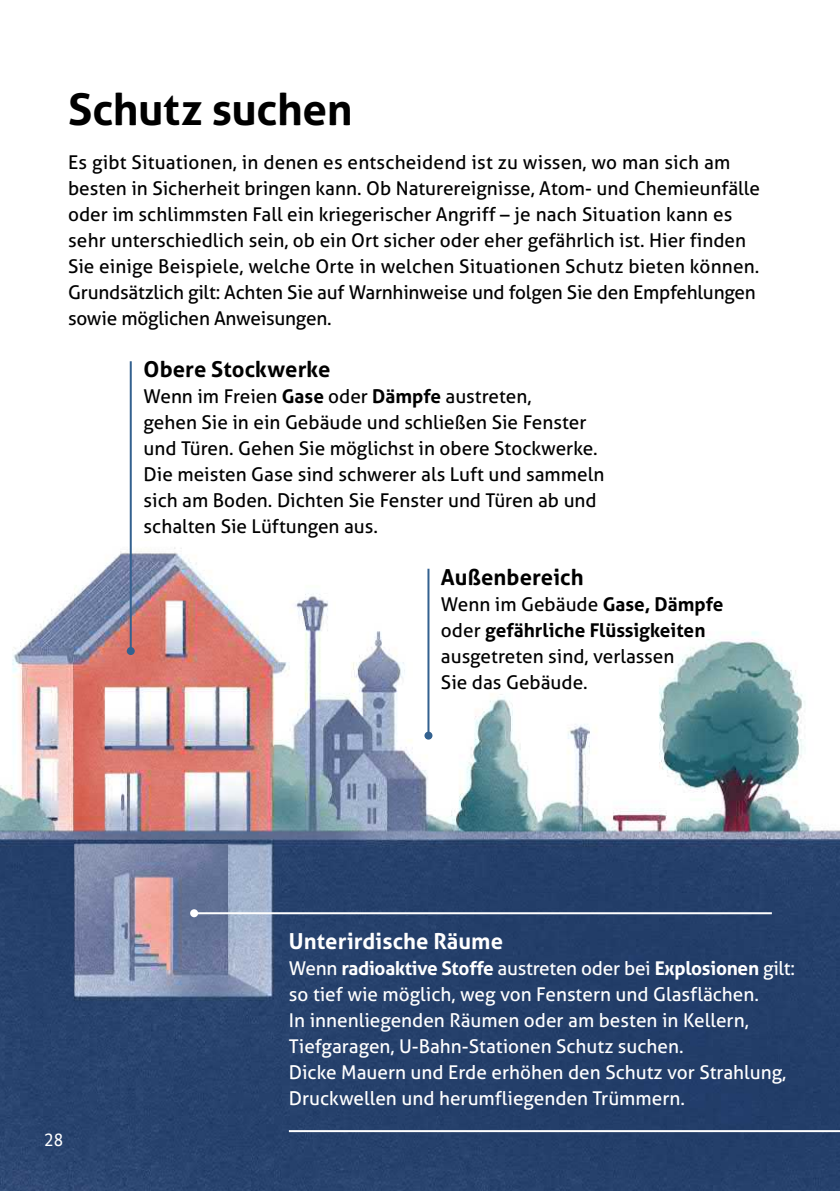
<style>
.page{position:relative;width:840px;height:1191px;background:#fff}
.page>*{position:absolute;margin:0;border:0;box-sizing:border-box;transform-origin:0 0}
.t1{font:700 44px "Aller";letter-spacing:-.01em;color:#000}
.t2{font:700 22px "Aller";letter-spacing:.005em;color:#000}
.t3{font:700 22px "Aller";letter-spacing:.005em;color:#fff}
.t4{font:19px/26px "Aller";color:#000}
.t5{font:19px/26px "Aller";color:#fff}
.t6{font:19px "Bundes Sans";color:#fff}
.s1{font-weight:700}
</style>
<div class="page">
<img style="left:0;top:361px;width:839px;height:830px">
<hr style="left:130px;top:361px;width:2px;height:290px;background:#33618f">
<div style="left:127px;top:647px;width:8px;height:8px;background:#33618f;border-radius:50%"></div>
<hr style="left:427px;top:569px;width:2px;height:166px;background:#33618f">
<div style="left:424px;top:731px;width:8px;height:8px;background:#33618f;border-radius:50%"></div>
<hr style="left:289px;top:1130px;width:550px;height:2px;background:#fff">
<hr style="left:194px;top:912px;width:577px;height:2px;background:#fff">
<div style="left:190px;top:909px;width:8px;height:8px;background:#fff;border-radius:50%"></div>
<h1 class="t1" style="left:68px;top:82px;width:286px">Schutz suchen</h1>
<p class="t4" style="left:68px;top:149px;width:693px">Es gibt Situationen, in denen es entscheidend ist zu wissen, wo man sich am besten in Sicherheit bringen kann. Ob Naturereignisse, Atom- und Chemieunfälle oder im schlimmsten Fall ein kriegerischer Angriff – je nach Situation kann es sehr unterschiedlich sein, ob ein Ort sicher oder eher gefährlich ist. Hier finden Sie einige Beispiele, welche Orte in welchen Situationen Schutz bieten können.<br>Grundsätzlich gilt: Achten Sie auf Warnhinweise und folgen Sie den Empfehlungen sowie möglichen Anweisungen.</p>
<h2 class="t2" style="left:143px;top:355px;width:188px">Obere Stockwerke</h2>
<p class="t4" style="left:143px;top:383px;width:462px">Wenn im Freien <span class="s1">Gase</span> oder <span class="s1">Dämpfe</span> austreten,<br>gehen Sie in ein Gebäude und schließen Sie Fenster und Türen. Gehen Sie möglichst in obere Stockwerke.<br>Die meisten Gase sind schwerer als Luft und sammeln sich am Boden. Dichten Sie Fenster und Türen ab und schalten Sie Lüftungen aus.</p>
<h2 class="t2" style="left:441px;top:563px;width:144px">Außenbereich</h2>
<p class="t4" style="left:441px;top:591px;width:284px">Wenn im Gebäude <span class="s1">Gase, Dämpfe </span>oder <span class="s1">gefährliche Flüssigkeiten </span>ausgetreten sind, verlassen<br>Sie das Gebäude.</p>
<p class="t6" style="left:44px;top:1127px;width:20px">28</p>
<h2 class="t3" style="left:289px;top:927px;width:215px">Unterirdische Räume</h2>
<p class="t5" style="left:289px;top:955px;width:507px">Wenn <span class="s1">radioaktive Stoffe</span> austreten oder bei <span class="s1">Explosionen</span> gilt: so tief wie möglich, weg von Fenstern und Glasflächen.<br>In innenliegenden Räumen oder am besten in Kellern, Tiefgaragen, U-Bahn-Stationen Schutz suchen.<br>Dicke Mauern und Erde erhöhen den Schutz vor Strahlung, Druckwellen und herumfliegenden Trümmern.</p>
</div>
